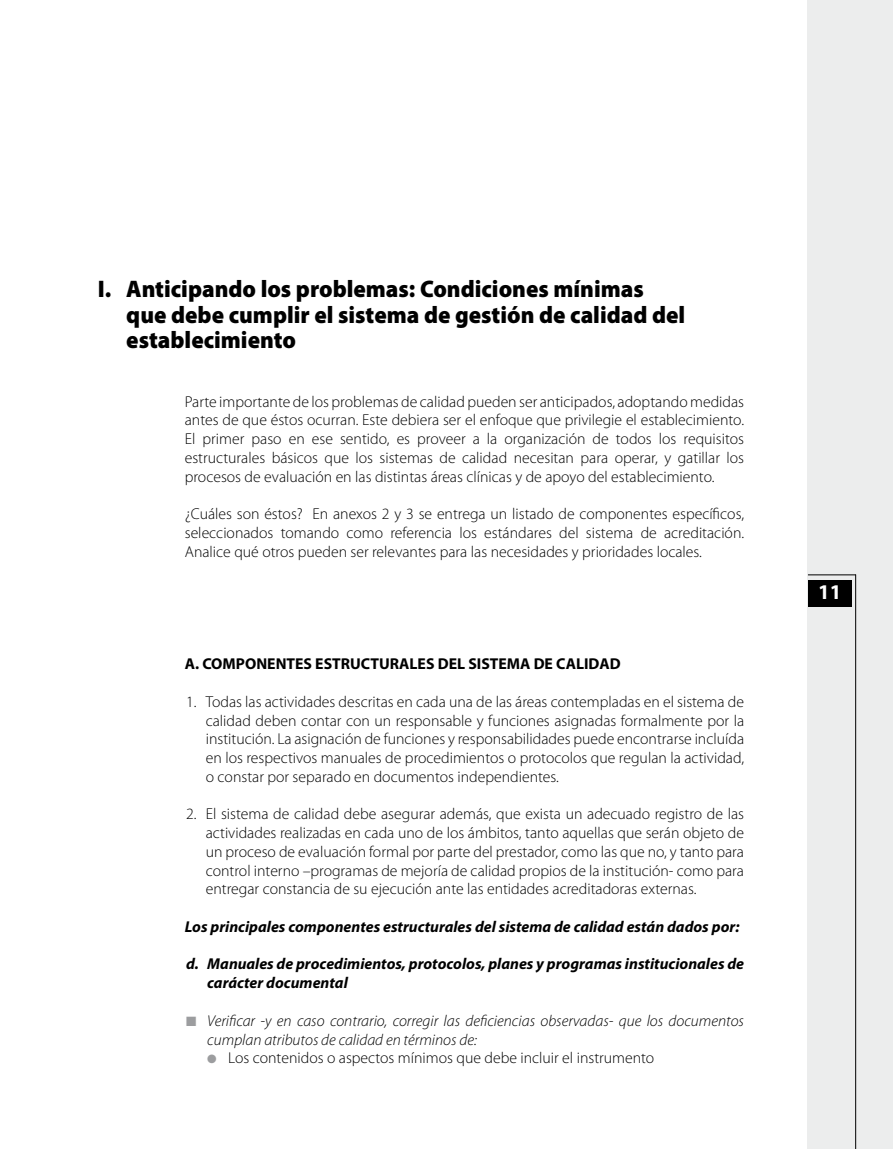
<style>
.page{position:relative;width:893px;height:1149px;background:#fff}
.page>*{position:absolute;margin:0;border:0;box-sizing:border-box;transform-origin:0 0}
.t1{font:900 24px/25.5px "Myriad Pro";color:#000;scale:.96 1}
.t2{font:700 21px "Myriad Pro";color:#fff}
.t3{font:300 15.75px/18.8px "Myriad Pro";color:#000;text-align:justify}
.t4{font:italic 700 15.75px/18.8px "Myriad Pro";color:#000}
.t5{font:italic 300 15.75px/18.8px "Myriad Pro";color:#000}
.t6{font:700 15.75px "Myriad Pro";color:#000}
.s1{color:#9c9d9f}
</style>
<div class="page">
<div style="left:808px;top:0;width:85px;height:1148px;background:#eceded"></div>
<div style="left:808px;top:579px;width:43px;height:27px;background:#000"></div>
<hr style="left:808px;top:574px;width:48px;height:1px;background:#000">
<hr style="left:855px;top:574px;width:1px;height:574px;background:#000">
<h1 class="t1" style="left:126px;top:275px;width:584px;text-indent:-29px">I. Anticipando los problemas: Condiciones mínimas que debe cumplir el sistema de gestión de calidad del establecimiento</h1>
<p class="t3" style="left:185px;top:391px;width:561px">Parte importante de los problemas de calidad pueden ser anticipados, adoptando medidas antes de que éstos ocurran. Este debiera ser el enfoque que privilegie el establecimiento.<br>El primer paso en ese sentido, es proveer a la organización de todos los requisitos estructurales básicos que los sistemas de calidad necesitan para operar, y gatillar los procesos de evaluación en las distintas áreas clínicas y de apoyo del establecimiento.</p>
<p class="t3" style="left:185px;top:504px;width:561px">¿Cuáles son éstos? En anexos 2 y 3 se entrega un listado de componentes específicos, seleccionados tomando como referencia los estándares del sistema de acreditación.<br>Analice qué otros pueden ser relevantes para las necesidades y prioridades locales.</p>
<p class="t6" style="left:185px;top:653px;width:437px">A. COMPONENTES ESTRUCTURALES DEL SISTEMA DE CALIDAD</p>
<p class="t3" style="left:206px;top:691px;width:540px;text-indent:-19px">1. Todas las actividades descritas en cada una de las áreas contempladas en el sistema de calidad deben contar con un responsable y funciones asignadas formalmente por la institución. La asignación de funciones y responsabilidades puede encontrarse incluída en los respectivos manuales de procedimientos o protocolos que regulan la actividad, o constar por separado en documentos independientes.</p>
<p class="t3" style="left:206px;top:804px;width:540px;text-indent:-19px">2. El sistema de calidad debe asegurar además, que exista un adecuado registro de las actividades realizadas en cada uno de los ámbitos, tanto aquellas que serán objeto de un proceso de evaluación formal por parte del prestador, como las que no, y tanto para control interno –programas de mejoría de calidad propios de la institución- como para entregar constancia de su ejecución ante las entidades acreditadoras externas.</p>
<p class="t4" style="left:185px;top:916px;width:556px">Los principales componentes estructurales del sistema de calidad están dados por:</p>
<p class="t4" style="left:207px;top:953px;width:538px;text-indent:-21px">d. Manuales de procedimientos, protocolos, planes y programas institucionales de carácter documental</p>
<p class="t5" style="left:207px;top:1010px;width:538px;text-indent:-21px"><span class="s1">■</span> Verificar -y en caso contrario, corregir las deficiencias observadas- que los documentos cumplan atributos de calidad en términos de:</p>
<p class="t3" style="left:207px;top:1048px;width:449px"><span class="s1">●</span> Los contenidos o aspectos mínimos que debe incluir el instrumento</p>
<h2 class="t2" style="left:818px;top:578px;width:25px">11</h2>
</div>
